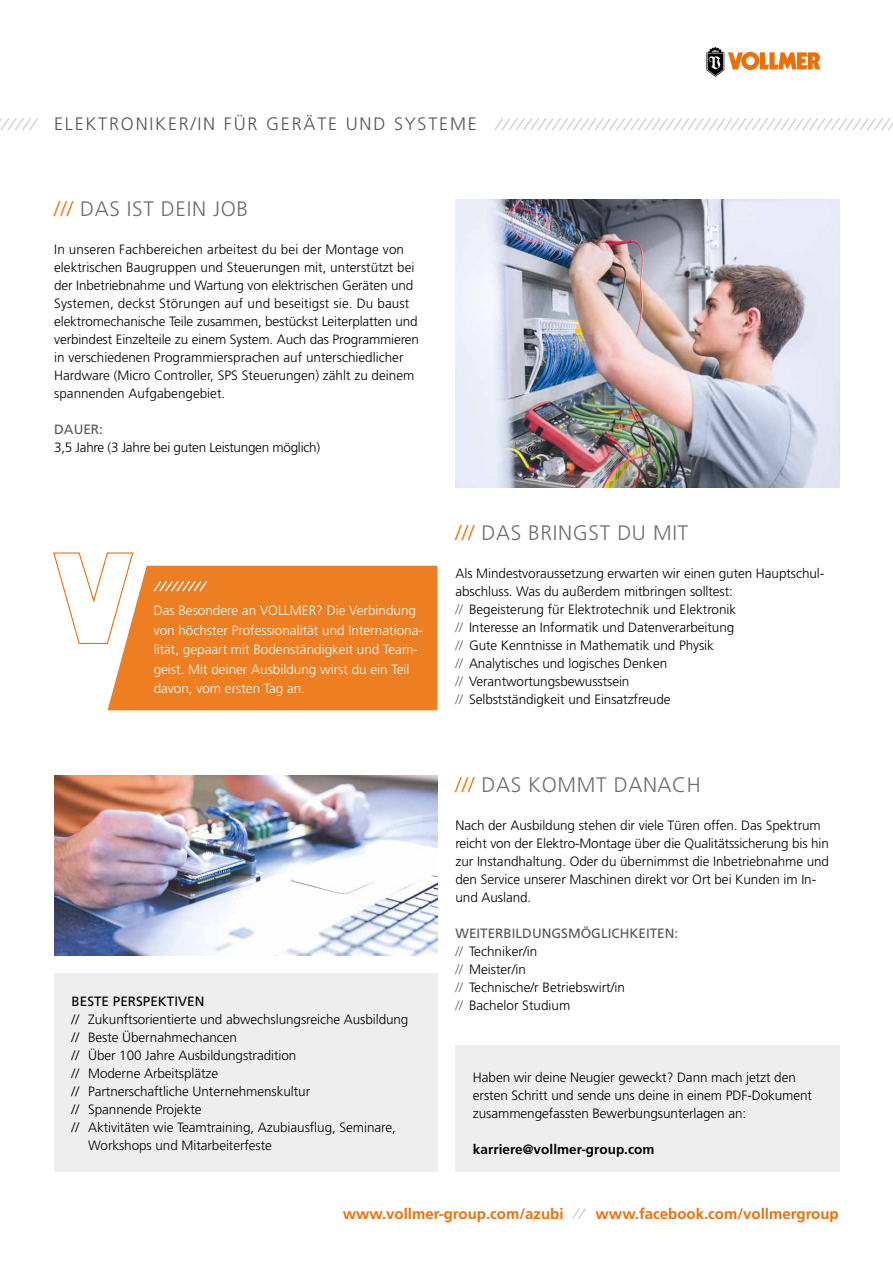
<style>
.page{position:relative;width:893px;height:1263px;background:#fff}
.page>*{position:absolute;margin:0;border:0;box-sizing:border-box;transform-origin:0 0}
.t1{font:300 21px "Frutiger LT";letter-spacing:.03em;color:#6f6f6e}
.t2{font:300 18px "Frutiger LT";letter-spacing:.1em;color:#565656}
.t3{font:700 15px "Frutiger LT";color:#ec7009}
.t4{font:300 13.5px/18px "Frutiger LT";letter-spacing:-.005em;color:#000}
.t5{font:300 13.5px/19.5px "Frutiger LT";color:#fff}
.t6{font:700 13.5px "Frutiger LT";letter-spacing:.005em;color:#000}
.t7{font:13.5px "Frutiger LT";color:#000}
.t8{font:13.5px "Frutiger LT";color:#565656}
.s1{color:#ec7009}
.s2{color:#6f6f6e}
.s3{font-weight:400;color:#565656}
</style>
<div class="page">
<img style="left:455px;top:200px;width:385px;height:288px">
<svg style="left:706px;top:47px;width:115px;height:30px"></svg>
<img style="left:54px;top:776px;width:383px;height:180px">
<div style="left:455px;top:1046px;width:385px;height:126px;background:#ececed"></div>
<svg style="left:0;top:118px;width:38px;height:13px"></svg>
<svg style="left:494px;top:118px;width:399px;height:13px"></svg>
<div style="left:54px;top:974px;width:383px;height:198px;background:#ececed"></div>
<svg style="left:53px;top:552px;width:81px;height:93px"></svg>
<div style="left:108px;top:566px;width:329px;height:144px;background:#ed7e22"></div>
<svg style="left:152px;top:580px;width:56px;height:13px"></svg>
<svg style="left:572px;top:1208px;width:14px;height:11px"></svg>
<h2 class="t2" style="left:54px;top:114px;width:424px">ELEKTRONIKER/IN FÜR GERÄTE UND SYSTEME</h2>
<h1 class="t1" style="left:54px;top:196px;width:196px"><span class="s1">///</span> DAS IST DEIN JOB</h1>
<p class="t4" style="left:54px;top:240px;width:366px">In unseren Fachbereichen arbeitest du bei der Montage von elektrischen Baugruppen und Steuerungen mit, unterstützt bei der Inbetriebnahme und Wartung von elektrischen Geräten und Systemen, deckst Störungen auf und beseitigst sie. Du baust elektromechanische Teile zusammen, bestückst Leiterplatten und verbindest Einzelteile zu einem System. Auch das Programmieren in verschiedenen Programmiersprachen auf unterschiedlicher Hardware (Micro Controller, SPS Steuerungen) zählt zu deinem spannenden Aufgabengebiet.</p>
<p class="t8" style="left:54px;top:421px;width:50px">DAUER:</p>
<p class="t4" style="left:54px;top:438px;width:267px">3,5 Jahre (3 Jahre bei guten Leistungen möglich)</p>
<p class="t5" style="left:154px;top:601px;width:271px">Das Besondere an VOLLMER? Die Verbindung von höchster Professionalität und Internationa&shy;lität, gepaart mit Bodenständigkeit und Team&shy;geist. Mit deiner Ausbildung wirst du ein Teil davon, vom ersten Tag an.</p>
<p class="t7" style="left:72px;top:993px;width:134px">BESTE PERSPEKTIVEN</p>
<p class="t4" style="left:72px;top:1010px;width:338px">// Zukunftsorientierte und abwechslungsreiche Ausbildung</p>
<p class="t4" style="left:72px;top:1028px;width:167px">// Beste Übernahmechancen</p>
<p class="t4" style="left:72px;top:1046px;width:226px">// Über 100 Jahre Ausbildungstradition</p>
<p class="t4" style="left:72px;top:1064px;width:148px">// Moderne Arbeitsplätze</p>
<p class="t4" style="left:72px;top:1082px;width:240px">// Partnerschaftliche Unternehmenskultur</p>
<p class="t4" style="left:72px;top:1100px;width:131px">// Spannende Projekte</p>
<p class="t4" style="left:72px;top:1118px;width:326px">// Aktivitäten wie Teamtraining, Azubiausflug, Seminare,</p>
<p class="t4" style="left:88px;top:1136px;width:185px">Workshops und Mitarbeiterfeste</p>
<h1 class="t1" style="left:455px;top:520px;width:234px"><span class="s1">///</span> DAS BRINGST DU MIT</h1>
<p class="t4" style="left:455px;top:564px;width:370px">Als Mindestvoraussetzung erwarten wir einen guten Hauptschul&shy;abschluss. Was du außerdem mitbringen solltest:<br><span class="s2">//</span> Begeisterung für Elektrotechnik und Elektronik<br><span class="s2">//</span> Interesse an Informatik und Datenverarbeitung<br><span class="s2">//</span> Gute Kenntnisse in Mathematik und Physik<br><span class="s2">//</span> Analytisches und logisches Denken<br><span class="s2">//</span> Verantwortungsbewusstsein<br><span class="s2">//</span> Selbstständigkeit und Einsatzfreude</p>
<h1 class="t1" style="left:455px;top:772px;width:247px"><span class="s1">///</span> DAS KOMMT DANACH</h1>
<p class="t4" style="left:455px;top:816px;width:375px">Nach der Ausbildung stehen dir viele Türen offen. Das Spektrum reicht von der Elektro-Montage über die Qualitätssicherung bis hin zur Instandhaltung. Oder du übernimmst die Inbetriebnahme und den Service unserer Maschinen direkt vor Ort bei Kunden im In&shy;und Ausland.</p>
<p class="t4" style="left:455px;top:924px;width:224px"><span class="s3">WEITERBILDUNGSMÖGLICHKEITEN: </span><span class="s2">//</span> Techniker/in<br><span class="s2">//</span> Meister/in<br><span class="s2">//</span> Technische/r Betriebswirt/in<br><span class="s2">//</span> Bachelor Studium</p>
<p class="t4" style="left:473px;top:1068px;width:341px">Haben wir deine Neugier geweckt? Dann mach jetzt den ersten Schritt und sende uns deine in einem PDF-Dokument zusammengefassten Bewerbungsunterlagen an:</p>
<p class="t6" style="left:473px;top:1141px;width:183px">karriere@vollmer-group.com</p>
<p class="t3" style="left:343px;top:1205px;width:222px">www.vollmer-group.com/azubi</p>
<p class="t3" style="left:596px;top:1205px;width:245px">www.facebook.com/vollmergroup</p>
</div>
